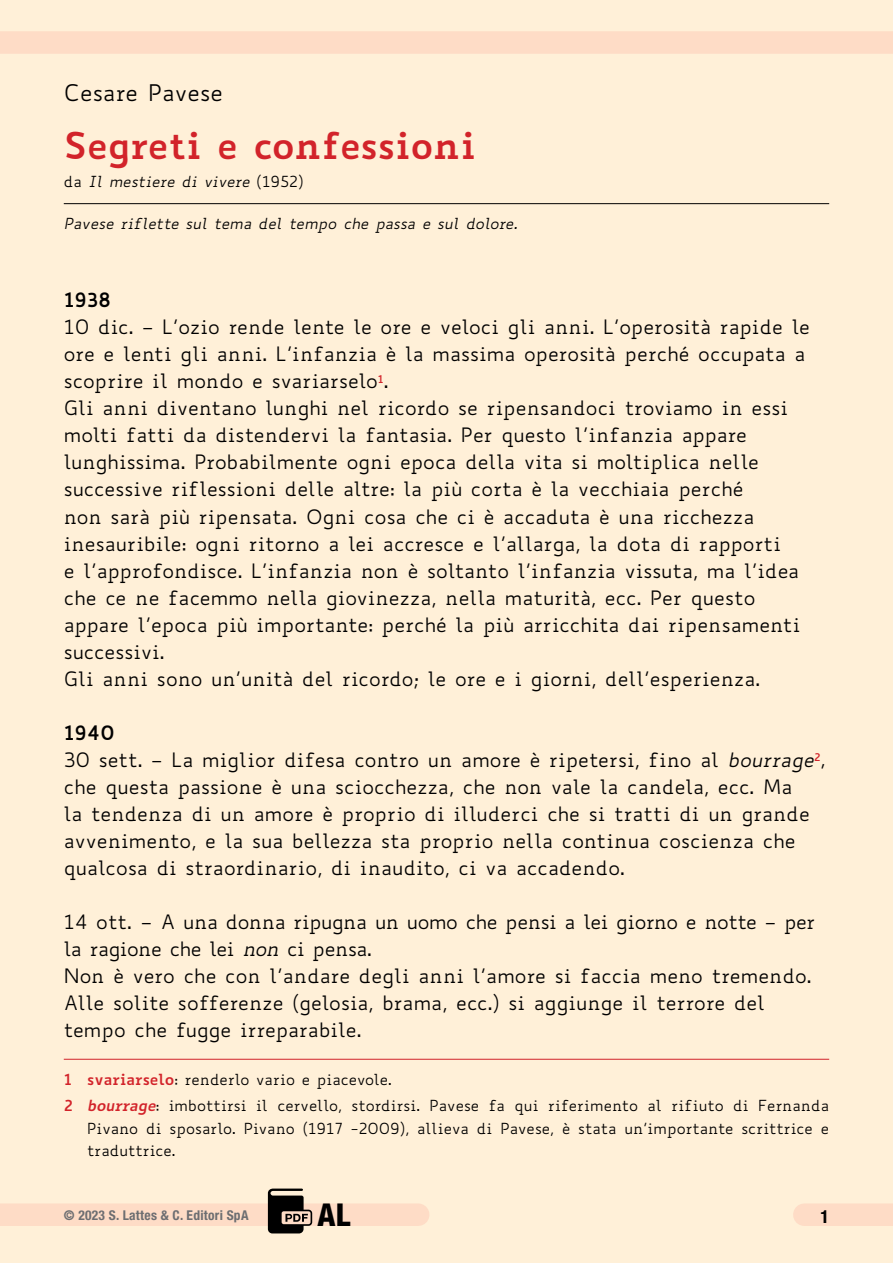
<style>
.page{position:relative;width:893px;height:1263px;background:#fff0d8}
.page>*{position:absolute;margin:0;border:0;box-sizing:border-box;transform-origin:0 0}
.t1{font:700 36px "Biancoenero";color:#d2232a}
.t2{font:800 condensed 31.5px "Helvetica Neue LT Std";color:#000}
.t3{font:22.5px "Biancoenero";color:#000}
.t4{font:19.5px/27px "Biancoenero";color:#000}
.t5{font:700 19.5px "Biancoenero";color:#000}
.t6{font:700 condensed 18px "Helvetica Neue LT Std";color:#000}
.t7{font:15px/26.7px "Biancoenero";color:#000}
.t8{font:italic 15px "Biancoenero";color:#000}
.t9{font:700 condensed 13.5px "Helvetica Neue LT Std";letter-spacing:.02em;color:#6d6e71}
.s1{font-style:normal}
.s2{font-weight:700}
.s3{font-style:italic}
.s4{font-weight:700;color:#d2232a}
.s5{font-weight:700;font-style:italic;color:#d2232a}
</style>
<div class="page">
<div style="left:0;top:1203px;width:418px;height:23px;background:#fedcc6"></div>
<div style="left:0;top:31px;width:893px;height:23px;background:#fedcc6"></div>
<hr style="left:64px;top:203px;width:765px;height:1px;background:#000">
<hr style="left:64px;top:1059px;width:765px;height:1px;background:#d2232a">
<div style="left:804px;top:1203px;width:89px;height:23px;background:#fedcc6"></div>
<svg style="left:268px;top:1188px;width:44px;height:45px"></svg>
<p class="t3" style="left:64px;top:78px;width:161px">Cesare Pavese</p>
<h1 class="t1" style="left:64px;top:114px;width:414px">Segreti e confessioni</h1>
<p class="t8" style="left:64px;top:172px;width:241px"><span class="s1">da</span> Il mestiere di vivere <span class="s1">(1952)</span></p>
<p class="t8" style="left:64px;top:214px;width:455px">Pavese riflette sul tema del tempo che passa e sul dolore.</p>
<p class="t5" style="left:64px;top:283px;width:49px">1938</p>
<p class="t4" style="left:64px;top:313px;width:748px">10 dic. – L’ozio rende lente le ore e veloci gli anni. L’operosità rapide le ore e lenti gli anni. L’infanzia è la massima operosità perché occupata a scoprire il mondo e svariarselo<sup>1</sup>.<br>Gli anni diventano lunghi nel ricordo se ripensandoci troviamo in essi molti fatti da distendervi la fantasia. Per questo l’infanzia appare lunghissima. Probabilmente ogni epoca della vita si moltiplica nelle successive riflessioni delle altre: la più corta è la vecchiaia perché<br>non sarà più ripensata. Ogni cosa che ci è accaduta è una ricchezza inesauribile: ogni ritorno a lei accresce e l’allarga, la dota di rapporti<br>e l’approfondisce. L’infanzia non è soltanto l’infanzia vissuta, ma l’idea che ce ne facemmo nella giovinezza, nella maturità, ecc. Per questo appare l’epoca più importante: perché la più arricchita dai ripensamenti successivi.<br>Gli anni sono un’unità del ricordo; le ore e i giorni, dell’esperienza.</p>
<p class="t4" style="left:64px;top:719px;width:763px"><span class="s2">1940<br></span>30 sett. – La miglior difesa contro un amore è ripetersi, fino al <span class="s3">bourrage</span><sup>2</sup>, che questa passione è una sciocchezza, che non vale la candela, ecc. Ma<br>la tendenza di un amore è proprio di illuderci che si tratti di un grande avvenimento, e la sua bellezza sta proprio nella continua coscienza che qualcosa di straordinario, di inaudito, ci va accadendo.</p>
<p class="t4" style="left:64px;top:908px;width:753px">14 ott. – A una donna ripugna un uomo che pensi a lei giorno e notte – per la ragione che lei <span class="s3">non</span> ci pensa.<br>Non è vero che con l’andare degli anni l’amore si faccia meno tremendo.<br>Alle solite sofferenze (gelosia, brama, ecc.) si aggiunge il terrore del tempo che fugge irreparabile.</p>
<p class="t7" style="left:64px;top:1066px;width:767px"><span class="s4">1 svariarselo</span>: renderlo vario e piacevole.<br><span class="s4">2</span> <span class="s5">bourrage</span>: imbottirsi il cervello, stordirsi. Pavese fa qui riferimento al rifiuto di Fernanda</p>
<p class="t7" style="left:87px;top:1117px;width:743px;line-height:22.5px">Pivano di sposarlo. Pivano (1917 -2009), allieva di Pavese, è stata un’importante scrittrice e traduttrice.</p>
<p class="t9" style="left:64px;top:1206px;width:186px">© 2023 S. Lattes &amp; C. Editori SpA</p>
<h2 class="t2" style="left:318px;top:1195px;width:34px">AL</h2>
<p class="t6" style="left:820px;top:1206px;width:10px">1</p>
</div>
